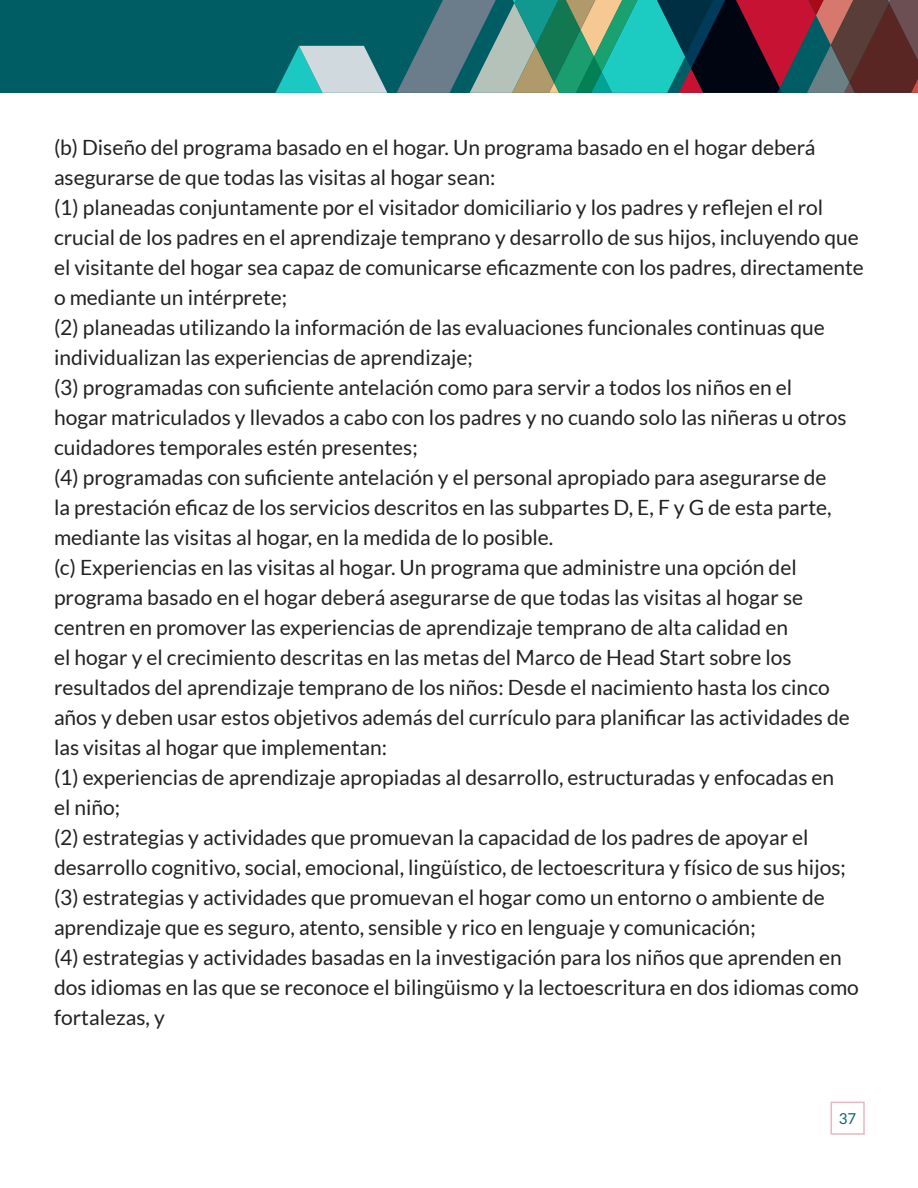
<style>
.page{position:relative;width:918px;height:1188px;background:#fff}
.page>*{position:absolute;margin:0;border:0;box-sizing:border-box;transform-origin:0 0}
.t1{font:21px/30px "Htwsvv Lato";color:#222223}
.t2{font:21px/30px "Jbbcny Lato";color:#222223}
.t3{font:15px "Htwsvv Lato";color:#0b636a}
.s1{font-family:"Htwsvv Lato"}
.s2{font-family:"Jbbcny Lato"}
</style>
<div class="page">
<div style="left:0;top:0;width:918px;height:93px;background:#015d64"></div>
<svg style="left:275px;top:46px;width:112px;height:47px"></svg>
<svg style="left:397px;top:0;width:521px;height:93px;background:#4b6664"></svg>
<div style="left:831px;top:1102px;width:34px;height:33px;border:2px solid #eab6c1"></div>
<p class="t1" style="left:54px;top:132px;width:763px">(b) Diseño del programa basado en el hogar. Un programa basado en el hogar deberá asegurarse de que todas las visitas al hogar sean:</p>
<p class="t2" style="left:54px;top:192px;width:812px">(1) planeadas conjuntamente por el visitador domiciliario y los padres y reflejen el rol <span class="s1">crucial de los padres en el aprendizaje temprano y desarrollo de sus hijos, incluyendo que </span>el visitante del hogar sea capaz de comunicarse eficazmente con los padres, directamente <span class="s1">o mediante un intérprete;</span></p>
<p class="t1" style="left:54px;top:312px;width:772px">(2) planeadas utilizando la información de las evaluaciones funcionales continuas que individualizan las experiencias de aprendizaje;</p>
<p class="t1" style="left:54px;top:372px;width:794px"><span class="s2">(3) programadas con suficiente antelación como para servir a todos los niños en el </span>hogar matriculados y llevados a cabo con los padres y no cuando solo las niñeras u otros cuidadores temporales estén presentes;</p>
<p class="t2" style="left:54px;top:463px;width:779px">(4) programadas con suficiente antelación y el personal apropiado para asegurarse de la prestación eficaz de los servicios descritos en las subpartes D, E, F y G de esta parte, <span class="s1">mediante las visitas al hogar, en la medida de lo posible.</span></p>
<p class="t1" style="left:54px;top:553px;width:797px">(c) Experiencias en las visitas al hogar. Un programa que administre una opción del programa basado en el hogar deberá asegurarse de que todas las visitas al hogar se centren en promover las experiencias de aprendizaje temprano de alta calidad en<br>el hogar y el crecimiento descritas en las metas del Marco de Head Start sobre los resultados del aprendizaje temprano de los niños: Desde el nacimiento hasta los cinco <span class="s2">años y deben usar estos objetivos además del currículo para planificar las actividades de </span>las visitas al hogar que implementan:</p>
<p class="t1" style="left:54px;top:763px;width:782px">(1) experiencias de aprendizaje apropiadas al desarrollo, estructuradas y enfocadas en el niño;</p>
<p class="t1" style="left:54px;top:823px;width:793px">(2) estrategias y actividades que promuevan la capacidad de los padres de apoyar el desarrollo cognitivo, social, emocional, lingüístico, de lectoescritura y físico de sus hijos;</p>
<p class="t1" style="left:54px;top:883px;width:772px">(3) estrategias y actividades que promuevan el hogar como un entorno o ambiente de aprendizaje que es seguro, atento, sensible y rico en lenguaje y comunicación;</p>
<p class="t1" style="left:54px;top:943px;width:806px">(4) estrategias y actividades basadas en la investigación para los niños que aprenden en dos idiomas en las que se reconoce el bilingüismo y la lectoescritura en dos idiomas como fortalezas, y</p>
<p class="t3" style="left:839px;top:1110px;width:19px">37</p>
</div>
